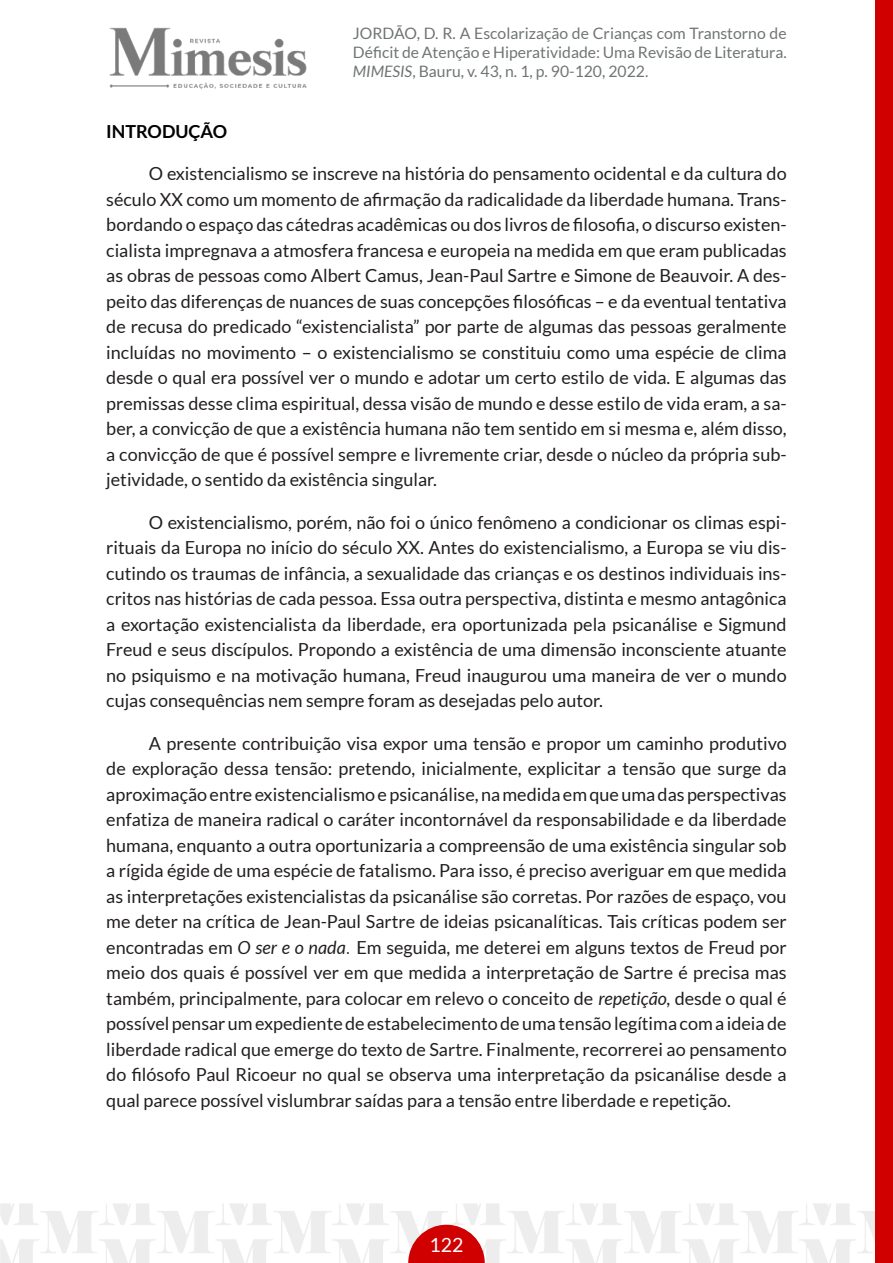
<style>
.page{position:relative;width:893px;height:1263px;background:#fff}
.page>*{position:absolute;margin:0;border:0;box-sizing:border-box;transform-origin:0 0}
.t1{font:19.5px "Lato";color:#fff}
.CORPO_DO_TEXTO{font:18px/25.5px "Lato";color:#231f20;text-align:justify}
.TÍTULO{font:700 18px "Lato";color:#000}
.t2{font:15.75px/18.9px "Lato";color:#707475;text-align:justify}
.s1{font-style:italic}
.s2{font-family:"Times New Roman"}
</style>
<div class="page">
<img style="left:0;top:1203px;width:876px;height:60px">
<img style="left:109px;top:27px;width:198px;height:62px">
<div style="left:876px;top:0;width:17px;height:1263px;background:#d10000"></div>
<svg style="left:408px;top:1225px;width:77px;height:38px;background:#d93535"></svg>
<p class="t2" style="left:353px;top:23px;width:435px">JORDÃO, D. R. A Escolarização de Crianças com Transtorno de Déficit de Atenção e Hiperatividade: Uma Revisão de Literatura.<br><span class="s1">MIMESIS</span>, Bauru, v. 43, n. 1, p. 90-120, 2022.</p>
<p class="TÍTULO" style="left:106px;top:121px;width:123px">INTRODUÇÃO</p>
<p class="CORPO_DO_TEXTO" style="left:106px;top:161px;width:682px;text-indent:43px">O existencialismo se inscreve na história do pensamento ocidental e da cultura do século XX como um momento de afirmação da radicalidade da liberdade humana. Trans&shy;bordando o espaço das cátedras acadêmicas ou dos livros de filosofia, o discurso existen&shy;cialista impregnava a atmosfera francesa e europeia na medida em que eram publicadas as obras de pessoas como Albert Camus, Jean-Paul Sartre e Simone de Beauvoir. A des&shy;peito das diferenças de nuances de suas concepções filosóficas – e da eventual tentativa de recusa do predicado “existencialista” por parte de algumas das pessoas geralmente incluídas no movimento – o existencialismo se constituiu como uma espécie de clima desde o qual era possível ver o mundo e adotar um certo estilo de vida. E algumas das premissas desse clima espiritual, dessa visão de mundo e desse estilo de vida eram, a sa&shy;ber, a convicção de que a existência humana não tem sentido em si mesma e, além disso, a convicção de que é possível sempre e livremente criar, desde o núcleo da própria sub&shy;jetividade, o sentido da existência singular.</p>
<p class="CORPO_DO_TEXTO" style="left:106px;top:509px;width:682px;text-indent:43px">O existencialismo, porém, não foi o único fenômeno a condicionar os climas espi&shy;rituais da Europa no início do século XX. Antes do existencialismo, a Europa se viu dis&shy;cutindo os traumas de infância, a sexualidade das crianças e os destinos individuais ins&shy;critos nas histórias de cada pessoa. Essa outra perspectiva, distinta e mesmo antagônica a exortação existencialista da liberdade, era oportunizada pela psicanálise e Sigmund Freud e seus discípulos. Propondo a existência de uma dimensão inconsciente atuante no psiquismo e na motivação humana, Freud inaugurou uma maneira de ver o mundo cujas consequências nem sempre foram as desejadas pelo autor.</p>
<p class="CORPO_DO_TEXTO" style="left:106px;top:730px;width:682px;text-indent:43px">A presente contribuição visa expor uma tensão e propor um caminho produtivo de exploração dessa tensão: pretendo, inicialmente, explicitar a tensão que surge da aproximação entre existencialismo e psicanálise, na medida em que uma das perspectivas enfatiza de maneira radical o caráter incontornável da responsabilidade e da liberdade humana, enquanto a outra oportunizaria a compreensão de uma existência singular sob a rígida égide de uma espécie de fatalismo. Para isso, é preciso averiguar em que medida as interpretações existencialistas da psicanálise são corretas. Por razões de espaço, vou me deter na crítica de Jean-Paul Sartre de ideias psicanalíticas. Tais críticas podem ser encontradas em <span class="s1">O ser e o nada</span><span class="s2">.</span> Em seguida, me deterei em alguns textos de Freud por meio dos quais é possível ver em que medida a interpretação de Sartre é precisa mas também, principalmente, para colocar em relevo o conceito de <span class="s1">repetição,</span> desde o qual é possível pensar um expediente de estabelecimento de uma tensão legítima com a ideia de liberdade radical que emerge do texto de Sartre. Finalmente, recorrerei ao pensamento do filósofo Paul Ricoeur no qual se observa uma interpretação da psicanálise desde a qual parece possível vislumbrar saídas para a tensão entre liberdade e repetição.</p>
<p class="t1" style="left:429px;top:1234px;width:35px">122</p>
</div>
